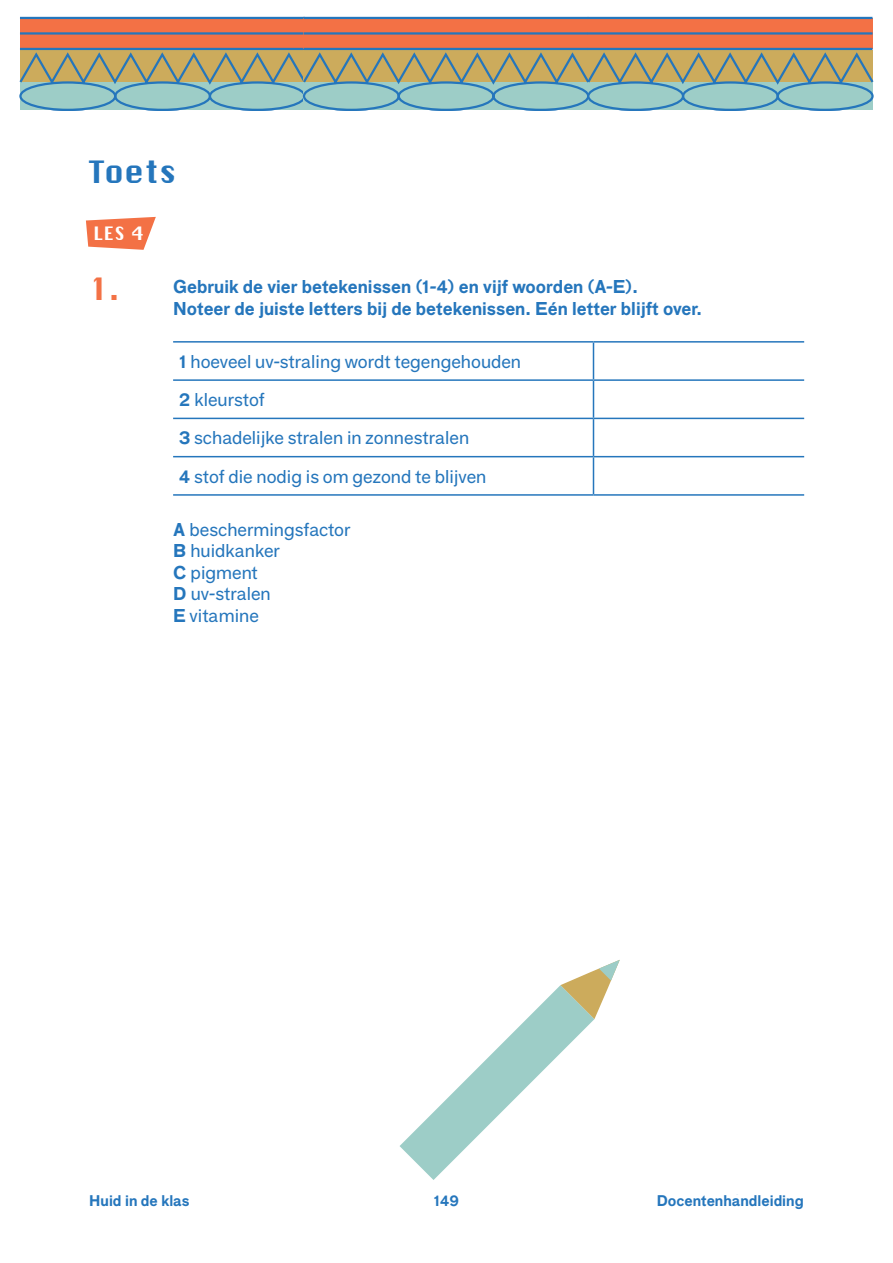
<style>
.page{position:relative;width:893px;height:1263px;background:#fff}
.page>*{position:absolute;margin:0;border:0;box-sizing:border-box;transform-origin:0 0}
.t1{font:30px "Chicago FLF";color:#2576bc}
.t2{font:30px "Chicago FLF";color:#f37145}
.t3{font:18px/21.6px "F Grotesk";color:#2576bc}
.t4{font:700 18px/21.6px "F Grotesk";color:#2576bc}
.t5{font:18px "Chicago FLF";color:#fff}
.t6{font:700 15px "F Grotesk";color:#2576bc}
.s1{font-weight:700}
</style>
<div class="page">
<svg style="left:19px;top:16px;width:855px;height:95px;background:#b09c83"></svg>
<svg style="left:86px;top:217px;width:70px;height:33px"></svg>
<hr style="left:173px;top:341px;width:420px;height:2px;background:#2576bc">
<hr style="left:593px;top:341px;width:211px;height:2px;background:#2576bc">
<hr style="left:173px;top:379px;width:420px;height:2px;background:#2576bc">
<hr style="left:593px;top:379px;width:211px;height:2px;background:#2576bc">
<hr style="left:173px;top:418px;width:420px;height:1px;background:#2576bc">
<hr style="left:593px;top:418px;width:211px;height:1px;background:#2576bc">
<hr style="left:173px;top:456px;width:420px;height:1px;background:#2576bc">
<hr style="left:593px;top:456px;width:211px;height:1px;background:#2576bc">
<hr style="left:173px;top:494px;width:420px;height:2px;background:#2576bc">
<hr style="left:593px;top:494px;width:211px;height:2px;background:#2576bc">
<hr style="left:593px;top:343px;width:1px;height:36px;background:#2576bc">
<hr style="left:593px;top:381px;width:1px;height:37px;background:#2576bc">
<hr style="left:593px;top:419px;width:1px;height:37px;background:#2576bc">
<hr style="left:593px;top:457px;width:1px;height:37px;background:#2576bc">
<svg style="left:400px;top:960px;width:220px;height:220px"></svg>
<h1 class="t1" style="left:89px;top:153px;width:89px">Toets</h1>
<p class="t5" style="left:93px;top:222px;width:51px">LES 4</p>
<h1 class="t2" style="left:89px;top:270px;width:31px">1.</h1>
<p class="t4" style="left:173px;top:276px;width:530px">Gebruik de vier betekenissen (1-4) en vijf woorden (A-E).<br>Noteer de juiste letters bij de betekenissen. Eén letter blijft over.</p>
<p class="t3" style="left:179px;top:342px;width:344px;line-height:38.2px"><span class="s1">1</span> hoeveel uv-straling wordt tegengehouden <span class="s1">2</span> kleurstof<br><span class="s1">3</span> schadelijke stralen in zonnestralen<br><span class="s1">4</span> stof die nodig is om gezond te blijven</p>
<p class="t3" style="left:173px;top:518px;width:179px"><span class="s1">A</span> beschermingsfactor<br><span class="s1">B</span> huidkanker<br><span class="s1">C</span> pigment<br><span class="s1">D</span> uv-stralen<br><span class="s1">E</span> vitamine</p>
<p class="t6" style="left:731px;top:1191px;width:74px">Groep 7/8</p>
<p class="t6" style="left:89px;top:1191px;width:102px">Huid in de klas</p>
<p class="t6" style="left:434px;top:1191px;width:27px">1495</p>
<p class="t6" style="left:657px;top:1191px;width:148px">Docentenhandleiding</p>
</div>
